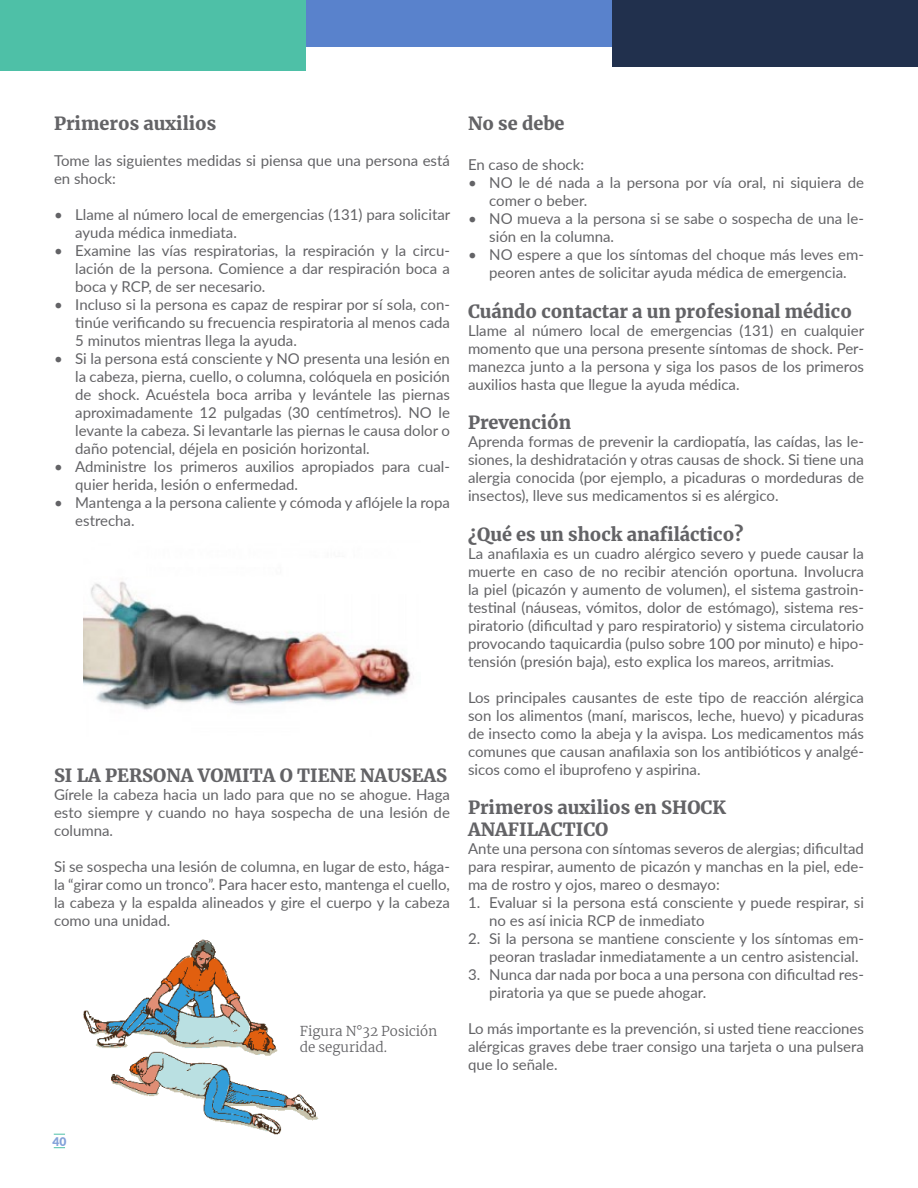
<style>
.page{position:relative;width:918px;height:1188px;background:#fff}
.page>*{position:absolute;margin:0;border:0;box-sizing:border-box;transform-origin:0 0}
.Párrafo{font:900 18px "Merriweather";color:#636366}
.Párrafo-2{font:15px/18px "Lato";color:#636366;text-align:justify}
.Párrafo-3{font:300 13.5px "Merriweather";color:#636366}
.t1{font:900 12px "Lato";color:#83a1d9}
</style>
<div class="page">
<div style="left:612px;top:0;width:306px;height:67px;background:#21304d"></div>
<div style="left:306px;top:0;width:306px;height:47px;background:#5982cc"></div>
<div style="left:0;top:0;width:306px;height:71px;background:#4ec0a7"></div>
<hr style="left:917px;top:0;width:1px;height:52px;background:#4ec0a7">
<img style="left:83px;top:581px;width:328px;height:129px">
<img style="left:83px;top:940px;width:236px;height:194px">
<p class="Párrafo" style="left:54px;top:111px;width:164px">Primeros auxilios</p>
<p class="Párrafo-2" style="left:54px;top:151px;width:397px">Tome las siguientes medidas si piensa que una persona está en shock:</p>
<p class="Párrafo-2" style="left:75px;top:205px;width:377px;text-indent:-21px">• Llame al número local de emergencias (131) para solicitar ayuda médica inmediata.</p>
<p class="Párrafo-2" style="left:75px;top:241px;width:376px;text-indent:-21px">• Examine las vías respiratorias, la respiración y la circu&shy;lación de la persona. Comience a dar respiración boca a boca y RCP, de ser necesario.</p>
<p class="Párrafo-2" style="left:75px;top:295px;width:376px;text-indent:-21px">• Incluso si la persona es capaz de respirar por sí sola, con&shy;tinúe verificando su frecuencia respiratoria al menos cada 5 minutos mientras llega la ayuda.</p>
<p class="Párrafo-2" style="left:75px;top:349px;width:376px;text-indent:-21px">• Si la persona está consciente y NO presenta una lesión en la cabeza, pierna, cuello, o columna, colóquela en posición de shock. Acuéstela boca arriba y levántele las piernas aproximadamente 12 pulgadas (30 centímetros). NO le levante la cabeza. Si levantarle las piernas le causa dolor o daño potencial, déjela en posición horizontal.</p>
<p class="Párrafo-2" style="left:75px;top:457px;width:376px;text-indent:-21px">• Administre los primeros auxilios apropiados para cual&shy;quier herida, lesión o enfermedad.</p>
<p class="Párrafo-2" style="left:75px;top:493px;width:376px;text-indent:-21px">• Mantenga a la persona caliente y cómoda y aflójele la ropa estrecha.</p>
<p class="Párrafo" style="left:54px;top:763px;width:395px">SI LA PERSONA VOMITA O TIENE NAUSEAS</p>
<p class="Párrafo-2" style="left:54px;top:785px;width:398px">Gírele la cabeza hacia un lado para que no se ahogue. Haga esto siempre y cuando no haya sospecha de una lesión de columna.</p>
<p class="Párrafo-2" style="left:54px;top:857px;width:398px">Si se sospecha una lesión de columna, en lugar de esto, hága&shy;la “girar como un tronco”. Para hacer esto, mantenga el cuello, la cabeza y la espalda alineados y gire el cuerpo y la cabeza como una unidad.</p>
<p class="Párrafo-3" style="left:300px;top:1021px;width:139px">Figura N°32 Posición</p>
<p class="Párrafo-3" style="left:300px;top:1038px;width:89px">de seguridad.</p>
<p class="Párrafo" style="left:468px;top:111px;width:98px">No se debe</p>
<p class="Párrafo-2" style="left:468px;top:155px;width:118px">En caso de shock:</p>
<p class="Párrafo-2" style="left:489px;top:173px;width:376px;text-indent:-21px">• NO le dé nada a la persona por vía oral, ni siquiera de comer o beber.</p>
<p class="Párrafo-2" style="left:489px;top:209px;width:376px;text-indent:-21px">• NO mueva a la persona si se sabe o sospecha de una le&shy;sión en la columna.</p>
<p class="Párrafo-2" style="left:468px;top:245px;width:397px;text-align:center">• NO espere a que los síntomas del choque más leves em&shy;peoren antes de solicitar ayuda médica de emergencia.</p>
<p class="Párrafo" style="left:468px;top:298px;width:385px">Cuándo contactar a un profesional médico</p>
<p class="Párrafo-2" style="left:468px;top:321px;width:398px">Llame al número local de emergencias (131) en cualquier momento que una persona presente síntomas de shock. Per&shy;manezca junto a la persona y siga los pasos de los primeros auxilios hasta que llegue la ayuda médica.</p>
<p class="Párrafo" style="left:468px;top:410px;width:105px">Prevención</p>
<p class="Párrafo-2" style="left:468px;top:432px;width:397px">Aprenda formas de prevenir la cardiopatía, las caídas, las le&shy;siones, la deshidratación y otras causas de shock. Si tiene una alergia conocida (por ejemplo, a picaduras o mordeduras de insectos), lleve sus medicamentos si es alérgico.</p>
<p class="Párrafo" style="left:468px;top:522px;width:277px">¿Qué es un shock anafiláctico?</p>
<p class="Párrafo-2" style="left:468px;top:544px;width:397px">La anafilaxia es un cuadro alérgico severo y puede causar la muerte en caso de no recibir atención oportuna. Involucra la piel (picazón y aumento de volumen), el sistema gastroin&shy;testinal (náuseas, vómitos, dolor de estómago), sistema res&shy;piratorio (dificultad y paro respiratorio) y sistema circulatorio provocando taquicardia (pulso sobre 100 por minuto) e hipo&shy;tensión (presión baja), esto explica los mareos, arritmias.</p>
<p class="Párrafo-2" style="left:468px;top:688px;width:397px">Los principales causantes de este tipo de reacción alérgica son los alimentos (maní, mariscos, leche, huevo) y picaduras de insecto como la abeja y la avispa. Los medicamentos más comunes que causan anafilaxia son los antibióticos y analgé&shy;sicos como el ibuprofeno y aspirina.</p>
<p class="Párrafo" style="left:468px;top:795px;width:260px">Primeros auxilios en SHOCK</p>
<p class="Párrafo" style="left:468px;top:817px;width:142px">ANAFILACTICO</p>
<p class="Párrafo-2" style="left:468px;top:839px;width:397px">Ante una persona con síntomas severos de alergias; dificultad para respirar, aumento de picazón y manchas en la piel, ede&shy;ma de rostro y ojos, mareo o desmayo:</p>
<p class="Párrafo-2" style="left:489px;top:893px;width:376px;text-indent:-21px">1. Evaluar si la persona está consciente y puede respirar, si no es así inicia RCP de inmediato</p>
<p class="Párrafo-2" style="left:489px;top:929px;width:376px;text-indent:-21px">2. Si la persona se mantiene consciente y los síntomas em&shy;peoran trasladar inmediatamente a un centro asistencial.</p>
<p class="Párrafo-2" style="left:489px;top:965px;width:376px;text-indent:-21px">3. Nunca dar nada por boca a una persona con dificultad res&shy;piratoria ya que se puede ahogar.</p>
<p class="Párrafo-2" style="left:468px;top:1019px;width:398px">Lo más importante es la prevención, si usted tiene reacciones alérgicas graves debe traer consigo una tarjeta o una pulsera que lo señale.</p>
<p class="t1" style="left:52px;top:1133px;width:15px">40</p>
</div>
